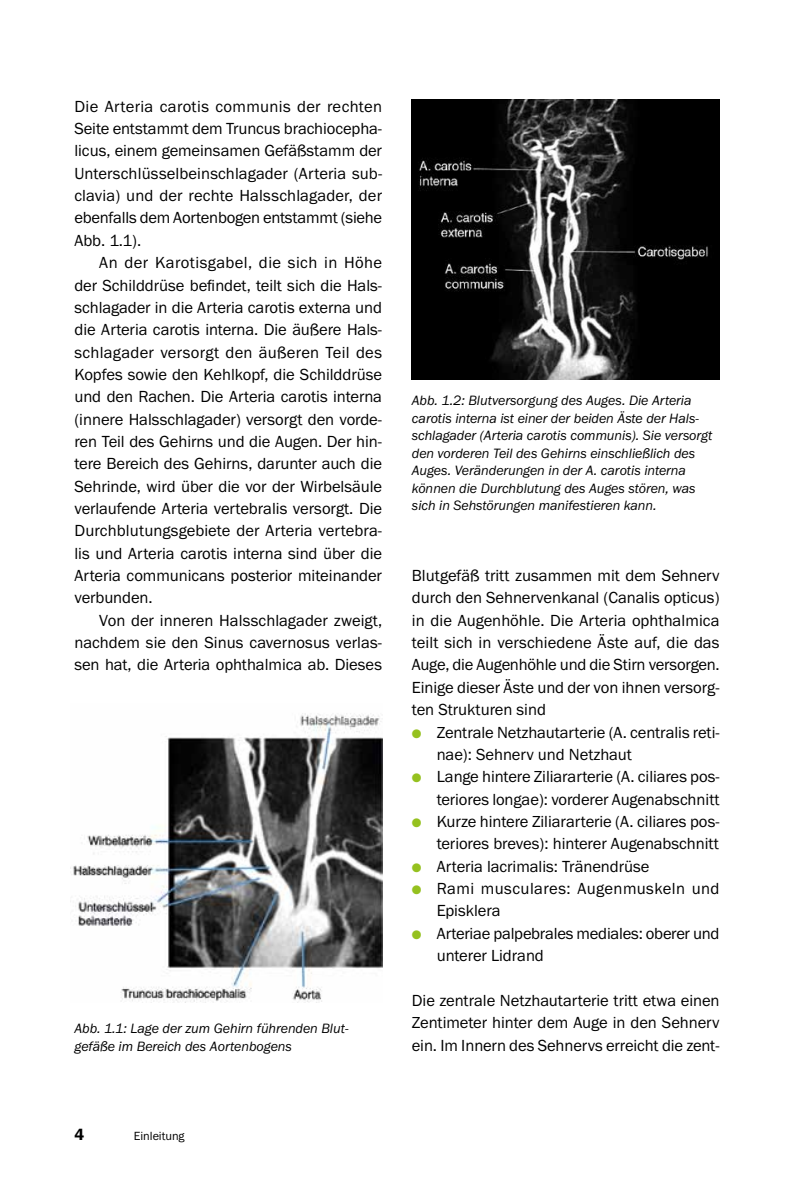
<style>
.page{position:relative;width:794px;height:1191px;background:#fff}
.page>*{position:absolute;margin:0;border:0;box-sizing:border-box;transform-origin:0 0}
.t1{font:16.62px/22.4px "Franklin Gothic";letter-spacing:-.005em;color:#000;text-align:justify}
.t2{font:16.62px/22.4px "Franklin Gothic";letter-spacing:.02em;color:#000}
.t3{font:600 16.62px "Franklin Gothic";color:#000}
.t4{font:italic 14px/17.5px "Franklin Gothic";letter-spacing:-.005em;color:#000}
.t5{font:12.25px "Franklin Gothic";color:#000}
.s1{color:#95c11f}
</style>
<div class="page">
<img style="left:71px;top:713px;width:311px;height:289px">
<img style="left:412px;top:99px;width:307px;height:281px">
<p class="t1" style="left:74px;top:95px;width:309px">Die Arteria carotis communis der rechten Seite entstammt dem Truncus brachiocepha&shy;licus, einem gemeinsamen Gefäßstamm der Unterschlüsselbeinschlagader (Arteria sub&shy;clavia) und der rechte Halsschlagader, der ebenfalls dem Aortenbogen entstammt (siehe Abb. 1.1).</p>
<p class="t1" style="left:74px;top:252px;width:309px;text-indent:25px">An der Karotisgabel, die sich in Höhe der Schilddrüse befindet, teilt sich die Hals&shy;schlagader in die Arteria carotis externa und die Arteria carotis interna. Die äußere Hals&shy;schlagader versorgt den äußeren Teil des Kopfes sowie den Kehlkopf, die Schilddrüse und den Rachen. Die Arteria carotis interna (innere Halsschlagader) versorgt den vorde&shy;ren Teil des Gehirns und die Augen. Der hin&shy;tere Bereich des Gehirns, darunter auch die Sehrinde, wird über die vor der Wirbelsäule verlaufende Arteria vertebralis versorgt. Die Durchblutungsgebiete der Arteria vertebra&shy;lis und Arteria carotis interna sind über die Arteria communicans posterior miteinander verbunden.</p>
<p class="t1" style="left:74px;top:609px;width:309px;text-indent:25px">Von der inneren Halsschlagader zweigt, nachdem sie den Sinus cavernosus verlas&shy;sen hat, die Arteria ophthalmica ab. Dieses</p>
<p class="t4" style="left:74px;top:1020px;width:276px">Abb. 1.1: Lage der zum Gehirn führenden Blut&shy;gefäße im Bereich des Aortenbogens</p>
<p class="t4" style="left:412px;top:392px;width:302px">Abb. 1.2: Blutversorgung des Auges. Die Arteria carotis interna ist einer der beiden Äste der Hals&shy;schlagader (Arteria carotis communis). Sie versorgt den vorderen Teil des Gehirns einschließlich des Auges. Veränderungen in der A. carotis interna können die Durchblutung des Auges stören, was sich in Sehstörungen manifestieren kann.</p>
<p class="t1" style="left:412px;top:564px;width:309px">Blutgefäß tritt zusammen mit dem Sehnerv durch den Sehnervenkanal (Canalis opticus) in die Augenhöhle. Die Arteria ophthalmica teilt sich in verschiedene Äste auf, die das Auge, die Augenhöhle und die Stirn versorgen.<br>Einige dieser Äste und der von ihnen versorg&shy;ten Strukturen sind</p>
<p class="t1" style="left:437px;top:721px;width:284px;text-indent:-25px"><span class="s1">●</span> Zentrale Netzhautarterie (A. centralis reti&shy;nae): Sehnerv und Netzhaut</p>
<p class="t1" style="left:412px;top:766px;width:309px;text-align:right"><span class="s1">●</span> Lange hintere Ziliararterie (A. ciliares pos&shy;teriores longae): vorderer Augenabschnitt</p>
<p class="t1" style="left:412px;top:810px;width:309px;text-align:right"><span class="s1">●</span> Kurze hintere Ziliararterie (A. ciliares pos&shy;teriores breves): hinterer Augenabschnitt</p>
<p class="t1" style="left:412px;top:855px;width:239px"><span class="s1">●</span> Arteria lacrimalis: Tränendrüse</p>
<p class="t2" style="left:437px;top:877px;width:284px;text-indent:-25px"><span class="s1">●</span> Rami musculares: Augenmuskeln und<br>Episklera</p>
<p class="t1" style="left:437px;top:922px;width:284px;text-indent:-25px"><span class="s1">●</span> Arteriae palpebrales mediales: oberer und unterer Lidrand</p>
<p class="t1" style="left:412px;top:989px;width:309px">Die zentrale Netzhautarterie tritt etwa einen Zentimeter hinter dem Auge in den Sehnerv ein. Im Innern des Sehnervs erreicht die zent-</p>
<p class="t3" style="left:74px;top:1125px;width:11px">4</p>
<p class="t5" style="left:134px;top:1129px;width:52px">Einleitung</p>
</div>
